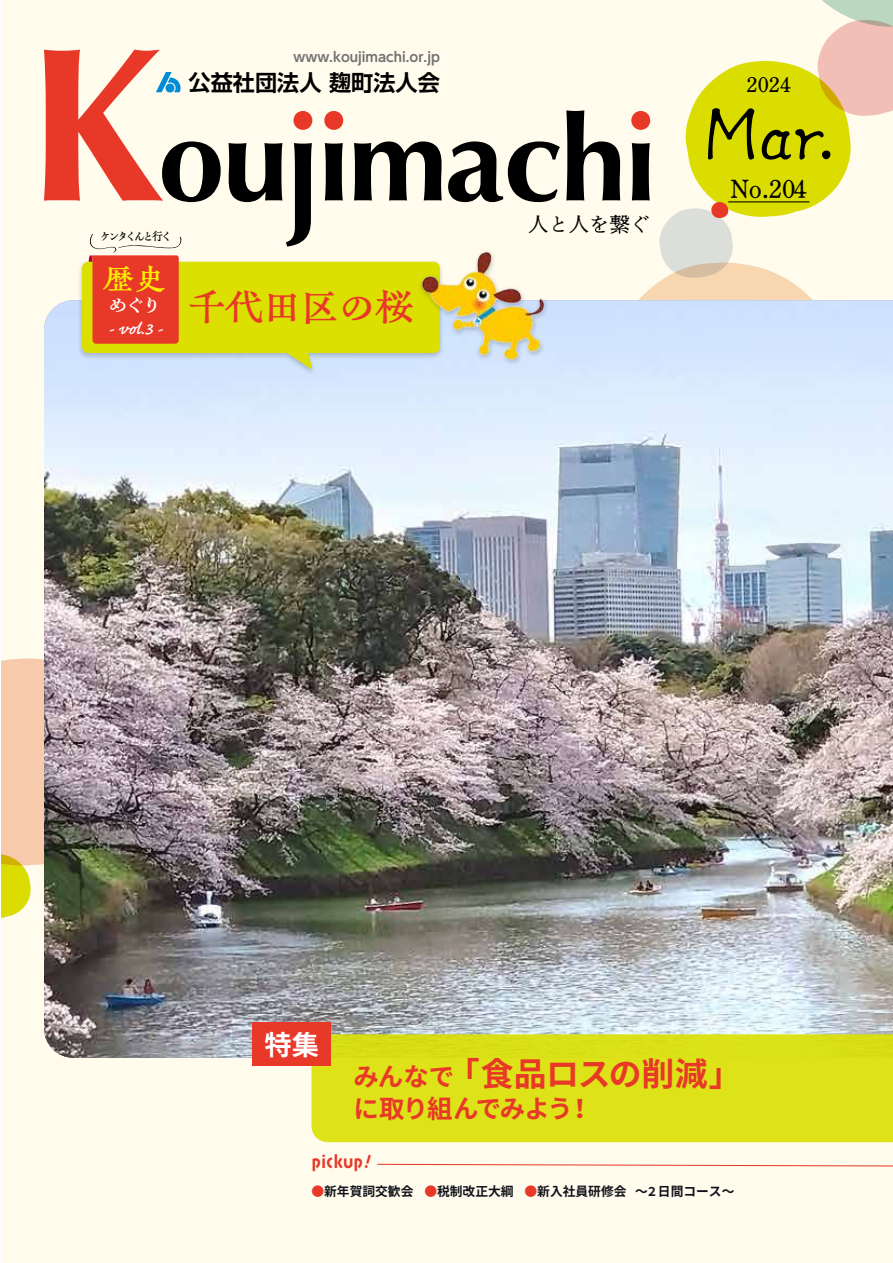
<style>
.page{position:relative;width:893px;height:1263px;background:#fffbed}
.page>*{position:absolute;margin:0;border:0;box-sizing:border-box;transform-origin:0 0}
.t1{font:70.05px "P Kokin Kyokana Std N";color:#000}
.t2{font:40.5px "P Kasumi Seiran Min 2 B";letter-spacing:-.075em;color:#e83828}
.t3{font:italic 700 33px "Source Han Code JP";letter-spacing:-.015em;color:#e83828}
.t4{font:31.95px "P Kasumi Seiran Min 2 B";color:#faee00}
.t5{font:italic 700 27.3px "Source Han Code JP";color:#fff}
.t6{font:26.1px "P Shuei N Min Std N L";color:#000}
.t7{font:italic 700 25.5px "Source Han Code JP";letter-spacing:-.05em;color:#e83828}
.t8{font:700 22.2px "Shin Go Pro De";color:#000}
.t9{font:21.75px "P Shuei N Min Std N L";color:#000}
.t10{font:600 21.3px "Caflisch Script Pro";color:#fff}
.t11{font:21.3px "P Kasumi Seiran Min 2 B";color:#fff}
.t12{font:20.4px "P Shuei N Min Std N L";color:#000}
.t13{font:16.95px "AB tombo bold";color:#e83828}
.t14{font:600 13.35px "MO Clear Tone SG";color:#727171}
.t15{font:700 12.75px "Source Han Code JP";color:#11131a}
.t16{font:12.75px "P Kasumi Seiran Min 2 B";letter-spacing:-.24em;color:#000;scale:.9 1}
.s1{font-size:25.5px}
.s2{color:#e83828}
</style>
<div class="page">
<svg style="left:639px;top:278px;width:174px;height:22px;background:#f8dbb8"></svg>
<svg style="left:1px;top:658px;width:43px;height:260px;background:#f3d09a"></svg>
<img style="left:44px;top:300px;width:849px;height:758px">
<svg style="left:44px;top:50px;width:177px;height:152px"></svg>
<svg style="left:229px;top:143px;width:83px;height:104px"></svg>
<svg style="left:293px;top:111px;width:19px;height:19px"></svg>
<svg style="left:324px;top:111px;width:19px;height:19px"></svg>
<svg style="left:325px;top:143px;width:18px;height:58px"></svg>
<svg style="left:354px;top:141px;width:88px;height:60px"></svg>
<svg style="left:448px;top:141px;width:112px;height:61px"></svg>
<svg style="left:566px;top:110px;width:54px;height:91px"></svg>
<svg style="left:631px;top:111px;width:19px;height:19px"></svg>
<svg style="left:632px;top:143px;width:18px;height:58px"></svg>
<div style="left:311px;top:1034px;width:582px;height:108px;background:#dee218"></div>
<svg style="left:377px;top:1164px;width:516px;height:2px"></svg>
<div style="left:253px;top:1022px;width:78px;height:44px;background:#e83828"></div>
<img style="left:76px;top:261px;width:371px;height:116px">
<div style="left:82px;top:262px;width:358px;height:91px;background:#dbe000;border-radius:6px"></div>
<svg style="left:286px;top:353px;width:26px;height:16px"></svg>
<svg style="left:88px;top:234px;width:95px;height:110px"></svg>
<img style="left:415px;top:251px;width:141px;height:119px">
<hr style="left:0;top:0;width:1px;height:1263px;background:#fff">
<svg style="left:659px;top:0;width:234px;height:278px"></svg>
<p class="t14" style="left:293px;top:47px;width:148px">www.koujimachi.or.jp</p>
<h3 class="t8" style="left:189px;top:64px;width:253px">公益社団法人麹町法人会</h3>
<p class="t16" style="left:100px;top:230px;width:82px">ケンタくんと行く</p>
<h3 class="t4" style="left:103px;top:263px;width:65px">歴史</h3>
<h3 class="t11" style="left:107px;top:293px;width:57px">めぐり</h3>
<h3 class="t10" style="left:108px;top:318px;width:56px">- vol.3 -</h3>
<h2 class="t2" style="left:187px;top:286px;width:229px">千代田区の桜</h2>
<h3 class="t12" style="left:528px;top:210px;width:124px">人と人を繋ぐ</h3>
<h3 class="t9" style="left:746px;top:69px;width:46px">2024</h3>
<h1 class="t1" style="left:703px;top:81px;width:136px">Mar.</h1>
<h3 class="t6" style="left:730px;top:170px;width:79px">No.204</h3>
<h3 class="t5" style="left:264px;top:1029px;width:56px">特集</h3>
<h3 class="t3" style="left:353px;top:1055px;width:390px"><span class="s1">みんなで</span>「食品ロスの削減」</h3>
<h3 class="t7" style="left:353px;top:1094px;width:241px">に取り組んでみよう！</h3>
<h3 class="t13" style="left:311px;top:1152px;width:63px">pickup!</h3>
<p class="t15" style="left:311px;top:1184px;width:424px"><span class="s2">●</span>新年賀詞交歓会 <span class="s2">●</span>税制改正大綱 <span class="s2">●</span>新入社員研修会 ～2日間コース～</p>
</div>
